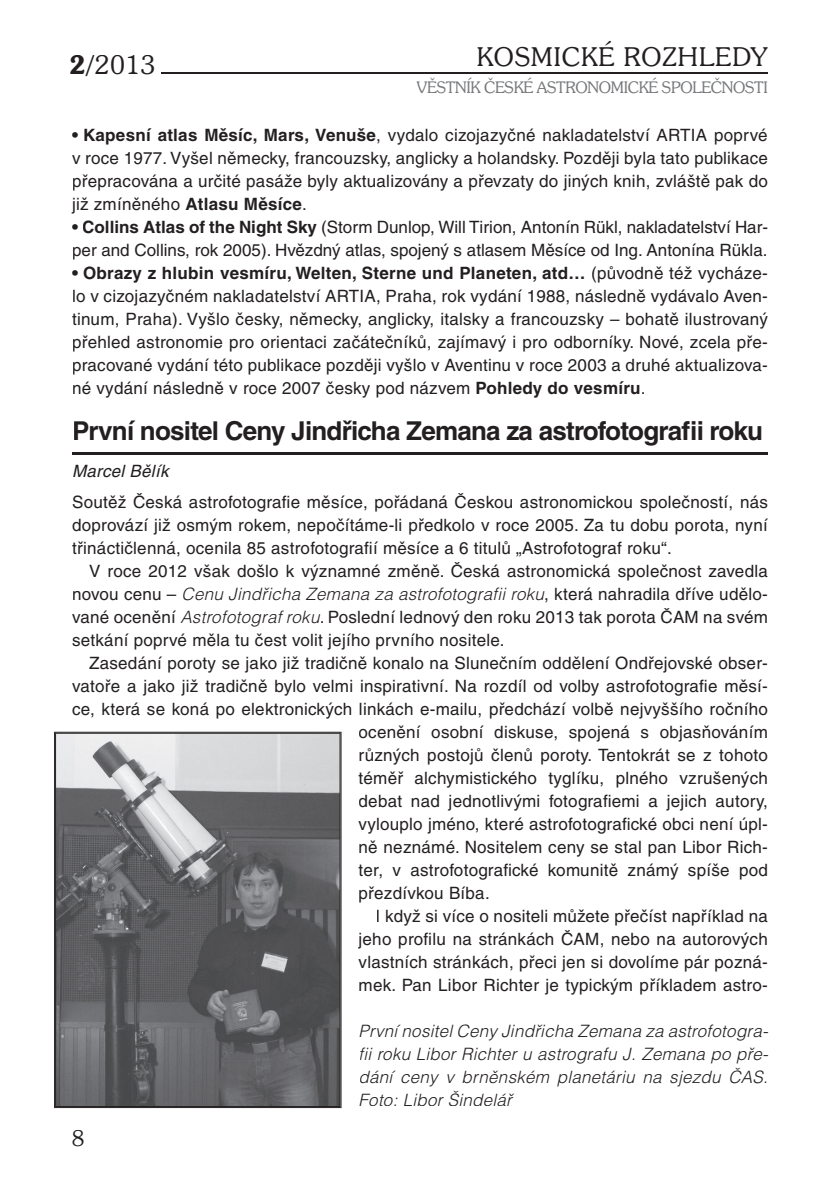
<style>
.page{position:relative;width:840px;height:1191px;background:#fff}
.page>*{position:absolute;margin:0;border:0;box-sizing:border-box;transform-origin:0 0}
.t1{font:700 26px "Helvetica CE";letter-spacing:-.03em;color:#231f20}
.t2{font:300 26px "Souvenir IT Cby BTCE";letter-spacing:.04em;color:#231f20}
.t3{font:300 22px "Souvenir IT Cby BTCE";color:#231f20}
.t4{font:17px/23px "Helvetica CE";letter-spacing:.015em;color:#231f20;text-align:justify}
.t5{font:italic 300 17px/23px "Helvetica CE";letter-spacing:.015em;color:#231f20;text-align:justify}
.t6{font:italic 17px "Helvetica CE";letter-spacing:.015em;color:#231f20}
.t7{font:300 16px "Souvenir IT Cby BTCE";letter-spacing:-.02em;color:#76787b}
.s1{font-weight:600}
.s2{font-weight:700}
.s3{font-weight:300;font-style:italic}
</style>
<div class="page">
<hr style="left:162px;top:73px;width:605px;height:1px;background:#231f20">
<hr style="left:72px;top:452px;width:695px;height:2px;background:#231f20">
<img style="left:55px;top:732px;width:285px;height:375px">
<h1 class="t2" style="left:69px;top:48px;width:87px"><span class="s1">2/</span>2013</h1>
<h1 class="t2" style="left:476px;top:39px;width:292px">KOSMICKÉ ROZHLEDY</h1>
<p class="t7" style="left:416px;top:77px;width:352px">VĚSTNÍK ČESKÉ ASTRONOMICKÉ SPOLEČNOSTI</p>
<p class="t4" style="left:72px;top:123px;width:697px"><span class="s2">• Kapesní atlas Měsíc, Mars, Venuše</span>, vydalo cizojazyčné nakladatelství ARTIA poprvé v roce 1977. Vyšel německy, francouzsky, anglicky a holandsky. Později byla tato publikace přepracována a určité pasáže byly aktualizovány a převzaty do jiných knih, zvláště pak do již zmíněného <span class="s2">Atlasu Měsíce</span>.</p>
<p class="t4" style="left:72px;top:215px;width:697px"><span class="s2">• Collins Atlas of the Night Sky</span> (Storm Dunlop, Will Tirion, Antonín Rükl, nakladatelství Har&shy;per and Collins, rok 2005). Hvězdný atlas, spojený s atlasem Měsíce od Ing. Antonína Rükla.</p>
<p class="t4" style="left:72px;top:261px;width:697px"><span class="s2">• Obrazy z hlubin vesmíru, Welten, Sterne und Planeten, atd…</span> (původně též vycháze&shy;lo v cizojazyčném nakladatelství ARTIA, Praha, rok vydání 1988, následně vydávalo Aven&shy;tinum, Praha). Vyšlo česky, německy, anglicky, italsky a francouzsky – bohatě ilustrovaný přehled astronomie pro orientaci začátečníků, zajímavý i pro odborníky. Nové, zcela pře&shy;pracované vydání této publikace později vyšlo v Aventinu v roce 2003 a druhé aktualizova&shy;né vydání následně v roce 2007 česky pod názvem <span class="s2">Pohledy do vesmíru</span>.</p>
<h1 class="t1" style="left:72px;top:414px;width:692px">První nositel Ceny Jindřicha Zemana za astrofotografii roku</h1>
<p class="t6" style="left:72px;top:462px;width:98px">Marcel Bělík</p>
<p class="t4" style="left:72px;top:491px;width:697px">Soutěž Česká astrofotografie měsíce, pořádaná Českou astronomickou společností, nás doprovází již osmým rokem, nepočítáme-li předkolo v roce 2005. Za tu dobu porota, nyní třináctičlenná, ocenila 85 astrofotografií měsíce a 6 titulů „Astrofotograf roku“.</p>
<p class="t4" style="left:72px;top:560px;width:697px;text-indent:17px">V roce 2012 však došlo k významné změně. Česká astronomická společnost zavedla novou cenu – <span class="s3">Cenu Jindřicha Zemana za astrofotografii roku</span>, která nahradila dříve udělo&shy;vané ocenění <span class="s3">Astrofotograf roku</span>. Poslední lednový den roku 2013 tak porota ČAM na svém setkání poprvé měla tu čest volit jejího prvního nositele.</p>
<p class="t4" style="left:89px;top:651px;width:680px">Zasedání poroty se jako již tradičně konalo na Slunečním oddělení Ondřejovské obser-</p>
<p class="t4" style="left:72px;top:674px;width:697px">vatoře a jako již tradičně bylo velmi inspirativní. Na rozdíl od volby astrofotografie měsí-</p>
<p class="t4" style="left:72px;top:697px;width:697px">ce, která se koná po elektronických linkách e-mailu, předchází volbě nejvyššího ročního</p>
<p class="t4" style="left:358px;top:720px;width:410px">ocenění osobní diskuse, spojená s objasňováním</p>
<p class="t4" style="left:358px;top:743px;width:410px">různých postojů členů poroty. Tentokrát se z tohoto</p>
<p class="t4" style="left:358px;top:766px;width:410px">téměř alchymistického tyglíku, plného vzrušených</p>
<p class="t4" style="left:358px;top:789px;width:410px">debat nad jednotlivými fotografiemi a jejich autory,</p>
<p class="t4" style="left:358px;top:812px;width:410px">vylouplo jméno, které astrofotografické obci není úpl-</p>
<p class="t4" style="left:358px;top:835px;width:410px">ně neznámé. Nositelem ceny se stal pan Libor Rich-</p>
<p class="t4" style="left:358px;top:858px;width:410px">ter, v astrofotografické komunitě známý spíše pod</p>
<p class="t4" style="left:358px;top:881px;width:133px">přezdívkou Bíba.</p>
<p class="t4" style="left:375px;top:904px;width:393px">I když si více o nositeli můžete přečíst například na</p>
<p class="t4" style="left:358px;top:927px;width:410px">jeho profilu na stránkách ČAM, nebo na autorových</p>
<p class="t4" style="left:358px;top:950px;width:410px">vlastních stránkách, přeci jen si dovolíme pár pozná-</p>
<p class="t4" style="left:358px;top:973px;width:410px">mek. Pan Libor Richter je typickým příkladem astro-</p>
<p class="t5" style="left:358px;top:1019px;width:411px">První nositel Ceny Jindřicha Zemana za astrofotogra&shy;fii roku Libor Richter u astrografu J. Zemana po pře&shy;dání ceny v brněnském planetáriu na sjezdu ČAS.<br>Foto: Libor Šindelář</p>
<p class="t3" style="left:72px;top:1124px;width:14px">8</p>
</div>
